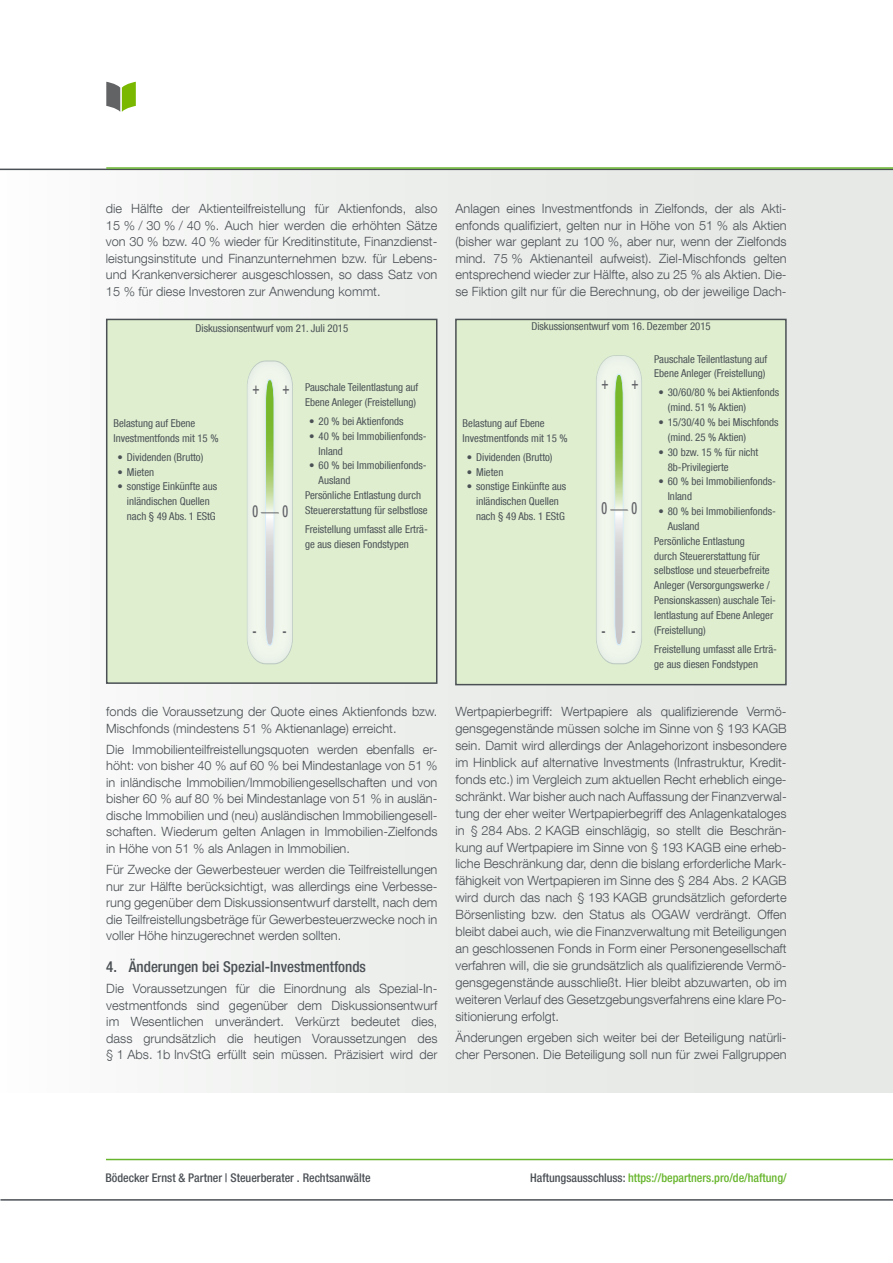
<style>
.page{position:relative;width:893px;height:1263px;background:#fff}
.page>*{position:absolute;margin:0;border:0;box-sizing:border-box;transform-origin:0 0}
.t1{font:500 condensed 16.95px "Helvetica Neue LT Com";color:#636469;scale:.7 1}
.t2{font:500 condensed 16.65px "Helvetica Neue LT Com";color:#636469;scale:.71 1}
.t3{font:500 condensed 15px "Helvetica Neue LT Com";color:#4b5055}
.t4{font:300 12.75px/16.5px "Helvetica Neue LT Com";color:#4b5055;text-align:justify}
.t5{font:500 condensed 12px "Helvetica Neue LT Com";color:#67b52c}
.t6{font:500 condensed 12px "Helvetica Neue LT Com";color:#4b5055}
.t7{font:condensed 10.8px/14.9px "Helvetica Neue LT Com";color:#4b5055}
.s1{color:#4b5055}
</style>
<div class="page">
<div style="left:0;top:170px;width:893px;height:923px;background:linear-gradient(to right,#f9faf9,#e1e5e1)"></div>
<hr style="left:0;top:169px;width:893px;height:1px;background:#4b5055">
<hr style="left:106px;top:167px;width:787px;height:2px;background:#67b52c">
<svg style="left:106px;top:82px;width:30px;height:30px"></svg>
<hr style="left:106px;top:1159px;width:787px;height:1px;background:#67b52c">
<hr style="left:0;top:1199px;width:893px;height:1px;background:#4b5055">
<div style="left:456px;top:319px;width:330px;height:366px;background:#deeecf"></div>
<div style="left:455px;top:319px;width:332px;height:366px;border:2px solid #4b5055"></div>
<div style="left:107px;top:319px;width:330px;height:364px;background:#deeecf"></div>
<div style="left:106px;top:319px;width:331px;height:365px;border:2px solid #4b5055"></div>
<svg style="left:247px;top:361px;width:46px;height:303px;background:#e3ecdc"></svg>
<svg style="left:596px;top:355px;width:46px;height:309px;background:#e3ecdc"></svg>
<p class="t4" style="left:106px;top:200px;width:333px">die Hälfte der Aktienteilfreistellung für Aktienfonds, also 15 % / 30 % / 40 %. Auch hier werden die erhöhten Sätze von 30 % bzw. 40 % wieder für Kreditinstitute, Finanzdienst&shy;leistungsinstitute und Finanzunternehmen bzw. für Lebens&shy;und Krankenversicherer ausgeschlossen, so dass Satz von 15 % für diese Investoren zur Anwendung kommt.</p>
<p class="t4" style="left:455px;top:200px;width:333px">Anlagen eines Investmentfonds in Zielfonds, der als Akti&shy;enfonds qualifiziert, gelten nur in Höhe von 51 % als Aktien (bisher war geplant zu 100 %, aber nur, wenn der Zielfonds mind. 75 % Aktienanteil aufweist). Ziel-Mischfonds gelten entsprechend wieder zur Hälfte, also zu 25 % als Aktien. Die&shy;se Fiktion gilt nur für die Berechnung, ob der jeweilige Dach-</p>
<p class="t7" style="left:195px;top:321px;width:154px">Diskussionsentwurf vom 21. Juli 2015</p>
<p class="t7" style="left:531px;top:318px;width:181px">Diskussionsentwurf vom 16. Dezember 2015</p>
<p class="t7" style="left:113px;top:416px;width:107px">Belastung auf Ebene<br>Investmentfonds mit 15 %</p>
<p class="t7" style="left:118px;top:449px;width:87px">• Dividenden (Brutto)</p>
<p class="t7" style="left:118px;top:464px;width:38px">• Mieten</p>
<p class="t7" style="left:127px;top:479px;width:92px;text-indent:-9px">• sonstige Einkünfte aus inländischen Quellen nach § 49 Abs. 1 EStG</p>
<h2 class="t2" style="left:252px;top:378px;width:12px">+</h2>
<h2 class="t2" style="left:282px;top:378px;width:12px">+</h2>
<h2 class="t2" style="left:252px;top:501px;width:10px">0</h2>
<h2 class="t2" style="left:282px;top:501px;width:10px">0</h2>
<p class="t7" style="left:305px;top:380px;width:115px">Pauschale Teilentlastung auf<br>Ebene Anleger (Freistellung)</p>
<p class="t7" style="left:309px;top:413px;width:96px">• 20 % bei Aktienfonds</p>
<p class="t7" style="left:319px;top:428px;width:110px;text-indent:-9px">• 40 % bei Immobilienfonds-<br>Inland</p>
<p class="t7" style="left:309px;top:458px;width:119px">• 60 % bei Immobilienfonds-</p>
<p class="t7" style="left:319px;top:473px;width:33px">Ausland</p>
<p class="t7" style="left:305px;top:488px;width:117px">Persönliche Entlastung durch</p>
<p class="t7" style="left:305px;top:503px;width:124px">Steuererstattung für selbstlose</p>
<p class="t7" style="left:305px;top:521px;width:124px">Freistellung umfasst alle Erträ&shy;ge aus diesen Fondstypen</p>
<h2 class="t2" style="left:252px;top:621px;width:50px">- -</h2>
<p class="t7" style="left:463px;top:416px;width:107px">Belastung auf Ebene<br>Investmentfonds mit 15 %</p>
<p class="t7" style="left:467px;top:449px;width:87px">• Dividenden (Brutto)</p>
<p class="t7" style="left:467px;top:464px;width:38px">• Mieten</p>
<p class="t7" style="left:476px;top:479px;width:92px;text-indent:-9px">• sonstige Einkünfte aus inländischen Quellen nach § 49 Abs. 1 EStG</p>
<h1 class="t1" style="left:602px;top:373px;width:12px">+</h1>
<h1 class="t1" style="left:631px;top:373px;width:12px">+</h1>
<h1 class="t1" style="left:602px;top:498px;width:10px">0</h1>
<h1 class="t1" style="left:631px;top:498px;width:10px">0</h1>
<h1 class="t1" style="left:602px;top:621px;width:50px">- -</h1>
<p class="t7" style="left:654px;top:351px;width:115px">Pauschale Teilentlastung auf<br>Ebene Anleger (Freistellung)</p>
<p class="t7" style="left:668px;top:385px;width:113px;text-indent:-9px">• 30/60/80 % bei Aktienfonds (mind. 51 % Aktien)</p>
<p class="t7" style="left:668px;top:415px;width:112px;text-indent:-9px">• 15/30/40 % bei Mischfonds (mind. 25 % Aktien)</p>
<p class="t7" style="left:668px;top:444px;width:92px;text-indent:-9px">• 30 bzw. 15 % für nicht<br>8b-Privilegierte</p>
<p class="t7" style="left:668px;top:474px;width:110px;text-indent:-9px">• 60 % bei Immobilienfonds-<br>Inland</p>
<p class="t7" style="left:658px;top:504px;width:119px">• 80 % bei Immobilienfonds-</p>
<p class="t7" style="left:668px;top:518px;width:33px">Ausland</p>
<p class="t7" style="left:654px;top:533px;width:92px">Persönliche Entlastung</p>
<p class="t7" style="left:654px;top:548px;width:107px">durch Steuererstattung für</p>
<p class="t7" style="left:654px;top:563px;width:117px">selbstlose und steuerbefreite</p>
<p class="t7" style="left:654px;top:578px;width:117px">Anleger (Versorgungswerke /</p>
<p class="t7" style="left:654px;top:593px;width:123px">Pensionskassen) auschale Tei-</p>
<p class="t7" style="left:654px;top:608px;width:120px">lentlastung auf Ebene Anleger</p>
<p class="t7" style="left:654px;top:622px;width:53px">(Freistellung)</p>
<p class="t7" style="left:654px;top:641px;width:124px">Freistellung umfasst alle Erträ&shy;ge aus diesen Fondstypen</p>
<p class="t4" style="left:106px;top:703px;width:333px">fonds die Voraussetzung der Quote eines Aktienfonds bzw.<br>Mischfonds (mindestens 51 % Aktienanlage) erreicht.</p>
<p class="t4" style="left:106px;top:740px;width:333px">Die Immobilienteilfreistellungsquoten werden ebenfalls er&shy;höht: von bisher 40 % auf 60 % bei Mindestanlage von 51 % in inländische Immobilien/Immobiliengesellschaften und von bisher 60 % auf 80 % bei Mindestanlage von 51 % in auslän&shy;dische Immobilien und (neu) ausländischen Immobiliengesell&shy;schaften. Wiederum gelten Anlagen in Immobilien-Zielfonds in Höhe von 51 % als Anlagen in Immobilien.</p>
<p class="t4" style="left:106px;top:861px;width:333px">Für Zwecke der Gewerbesteuer werden die Teilfreistellungen nur zur Hälfte berücksichtigt, was allerdings eine Verbesse&shy;rung gegenüber dem Diskussionsentwurf darstellt, nach dem die Teilfreistellungsbeträge für Gewerbesteuerzwecke noch in voller Höhe hinzugerechnet werden sollten.</p>
<p class="t3" style="left:106px;top:958px;width:261px">4. Änderungen bei Spezial-Investmentfonds</p>
<p class="t4" style="left:106px;top:980px;width:333px">Die Voraussetzungen für die Einordnung als Spezial-In&shy;vestmentfonds sind gegenüber dem Diskussionsentwurf im Wesentlichen unverändert. Verkürzt bedeutet dies, dass grundsätzlich die heutigen Voraussetzungen des § 1 Abs. 1b InvStG erfüllt sein müssen. Präzisiert wird der</p>
<p class="t4" style="left:455px;top:703px;width:333px;line-height:17px">Wertpapierbegriff: Wertpapiere als qualifizierende Vermö&shy;gensgegenstände müssen solche im Sinne von § 193 KAGB sein. Damit wird allerdings der Anlagehorizont insbesondere im Hinblick auf alternative Investments (Infrastruktur, Kredit&shy;fonds etc.) im Vergleich zum aktuellen Recht erheblich einge&shy;schränkt. War bisher auch nach Auffassung der Finanzverwal&shy;tung der eher weiter Wertpapierbegriff des Anlagenkataloges in § 284 Abs. 2 KAGB einschlägig, so stellt die Beschrän&shy;kung auf Wertpapiere im Sinne von § 193 KAGB eine erheb&shy;liche Beschränkung dar, denn die bislang erforderliche Mark&shy;fähigkeit von Wertpapieren im Sinne des § 284 Abs. 2 KAGB wird durch das nach § 193 KAGB grundsätzlich geforderte Börsenlisting bzw. den Status als OGAW verdrängt. Offen bleibt dabei auch, wie die Finanzverwaltung mit Beteiligungen an geschlossenen Fonds in Form einer Personengesellschaft verfahren will, die sie grundsätzlich als qualifizierende Vermö&shy;gensgegenstände ausschließt. Hier bleibt abzuwarten, ob im weiteren Verlauf des Gesetzgebungsverfahrens eine klare Po&shy;sitionierung erfolgt.</p>
<p class="t4" style="left:455px;top:1029px;width:333px;line-height:17px">Änderungen ergeben sich weiter bei der Beteiligung natürli&shy;cher Personen. Die Beteiligung soll nun für zwei Fallgruppen</p>
<p class="t6" style="left:105px;top:1170px;width:267px">Bödecker Ernst &amp; Partner | Steuerberater . Rechtsanwälte</p>
<p class="t5" style="left:530px;top:1170px;width:258px"><span class="s1">Haftungsausschluss:</span> https://bepartners.pro/de/haftung/</p>
</div>
